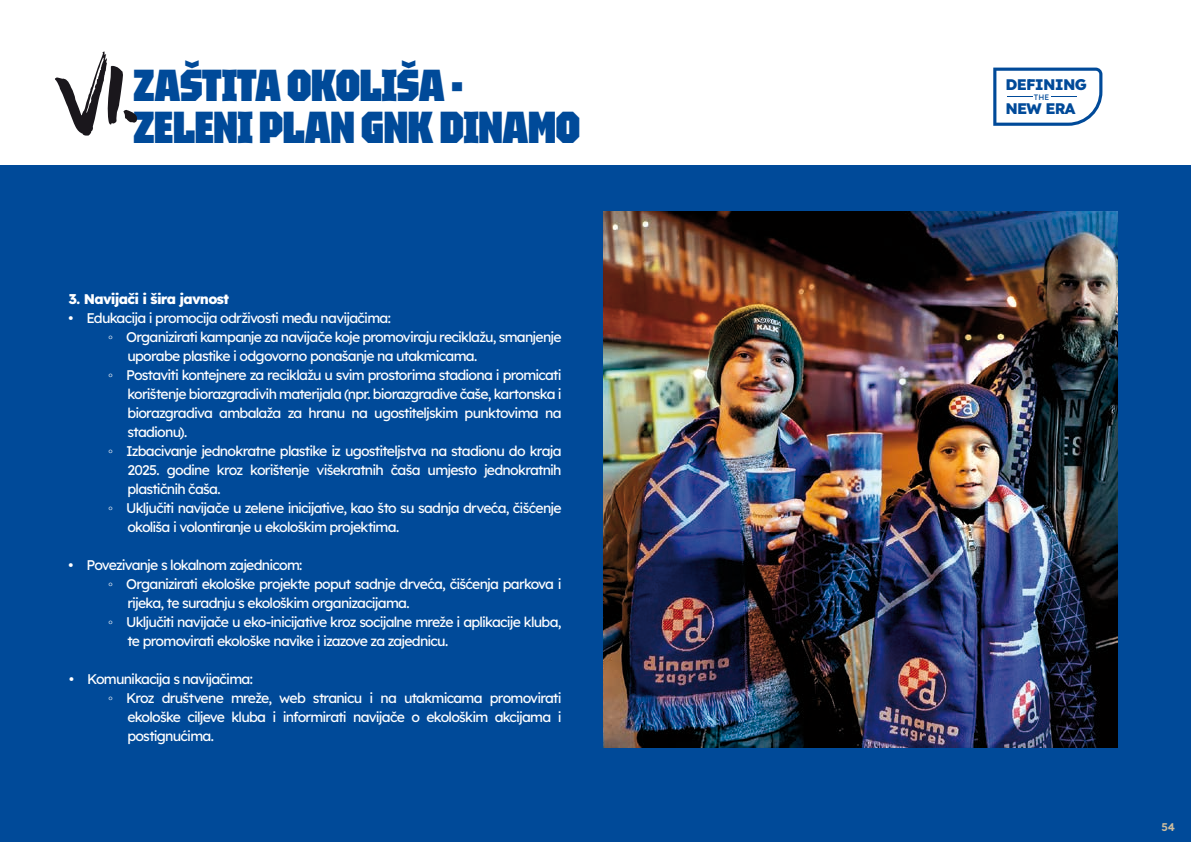
<style>
.page{position:relative;width:1191px;height:842px;background:#fff}
.page>*{position:absolute;margin:0;border:0;box-sizing:border-box;transform-origin:0 0}
.t1{font:900 44.7px "Tektur Condensed";letter-spacing:-.02em;color:#004a99}
.t2{font:800 15.3px "Lexend";letter-spacing:-.05em;color:#004a99}
.t3{font:14px "Lexend";letter-spacing:-.055em;color:#fff}
.t4{font:800 14px "Lexend";letter-spacing:-.055em;color:#fff}
.t5{font:600 11.1px "Lexend";color:#cbbc9e}
.t6{font:7.8px "Lexend";color:#004a99}
.s1{font-family:"Times New Roman"}
</style>
<div class="page">
<div style="left:0;top:165px;width:1191px;height:677px;background:#004a99"></div>
<img style="left:604px;top:212px;width:513px;height:536px">
<svg style="left:993px;top:68px;width:109px;height:58px"></svg>
<h1 class="t1" style="left:133px;top:57px;width:332px">ZAŠTITA OKOLIŠA -</h1>
<h1 class="t1" style="left:133px;top:99px;width:449px">ZELENI PLAN GNK DINAMO</h1>
<p class="t4" style="left:68px;top:287px;width:162px">3. Navijači i šira javnost</p>
<p class="t3" style="left:68px;top:308px;width:324px">• Edukacija i promocija održivosti među navijačima:</p>
<p class="t3" style="left:108px;top:327px;width:455px"><span class="s1">◦</span> Organizirati kampanje za navijače koje promoviraju reciklažu, smanjenje</p>
<p class="t3" style="left:127px;top:346px;width:351px">uporabe plastike i odgovorno ponašanje na utakmicama.</p>
<p class="t3" style="left:108px;top:365px;width:455px"><span class="s1">◦</span> Postaviti kontejnere za reciklažu u svim prostorima stadiona i promicati</p>
<p class="t3" style="left:127px;top:384px;width:436px">korištenje biorazgradivih materijala (npr. biorazgradive čaše, kartonska i</p>
<p class="t3" style="left:127px;top:403px;width:436px">biorazgradiva ambalaža za hranu na ugostiteljskim punktovima na</p>
<p class="t3" style="left:127px;top:422px;width:61px">stadionu).</p>
<p class="t3" style="left:108px;top:441px;width:455px"><span class="s1">◦</span> Izbacivanje jednokratne plastike iz ugostiteljstva na stadionu do kraja</p>
<p class="t3" style="left:127px;top:460px;width:436px">2025. godine kroz korištenje višekratnih čaša umjesto jednokratnih</p>
<p class="t3" style="left:127px;top:479px;width:95px">plastičnih čaša.</p>
<p class="t3" style="left:108px;top:498px;width:455px"><span class="s1">◦</span> Uključiti navijače u zelene inicijative, kao što su sadnja drveća, čišćenje</p>
<p class="t3" style="left:127px;top:517px;width:273px">okoliša i volontiranje u ekološkim projektima.</p>
<p class="t3" style="left:68px;top:555px;width:235px">• Povezivanje s lokalnom zajednicom:</p>
<p class="t3" style="left:108px;top:574px;width:455px"><span class="s1">◦</span> Organizirati ekološke projekte poput sadnje drveća, čišćenja parkova i</p>
<p class="t3" style="left:127px;top:593px;width:284px">rijeka, te suradnju s ekološkim organizacijama.</p>
<p class="t3" style="left:108px;top:612px;width:455px"><span class="s1">◦</span> Uključiti navijače u eko-inicijative kroz socijalne mreže i aplikacije kluba,</p>
<p class="t3" style="left:127px;top:631px;width:322px">te promovirati ekološke navike i izazove za zajednicu.</p>
<p class="t3" style="left:69px;top:669px;width:185px">• Komunikacija s navijačima:</p>
<p class="t3" style="left:108px;top:688px;width:455px"><span class="s1">◦</span> Kroz društvene mreže, web stranicu i na utakmicama promovirati</p>
<p class="t3" style="left:127px;top:707px;width:436px">ekološke ciljeve kluba i informirati navijače o ekološkim akcijama i</p>
<p class="t3" style="left:127px;top:726px;width:88px">postignućima.</p>
<p class="t2" style="left:1005px;top:72px;width:83px">DEFINING</p>
<p class="t6" style="left:1034px;top:91px;width:17px">THE</p>
<p class="t2" style="left:1005px;top:96px;width:71px">NEW ERA</p>
<p class="t5" style="left:1161px;top:819px;width:15px">54</p>
</div>
